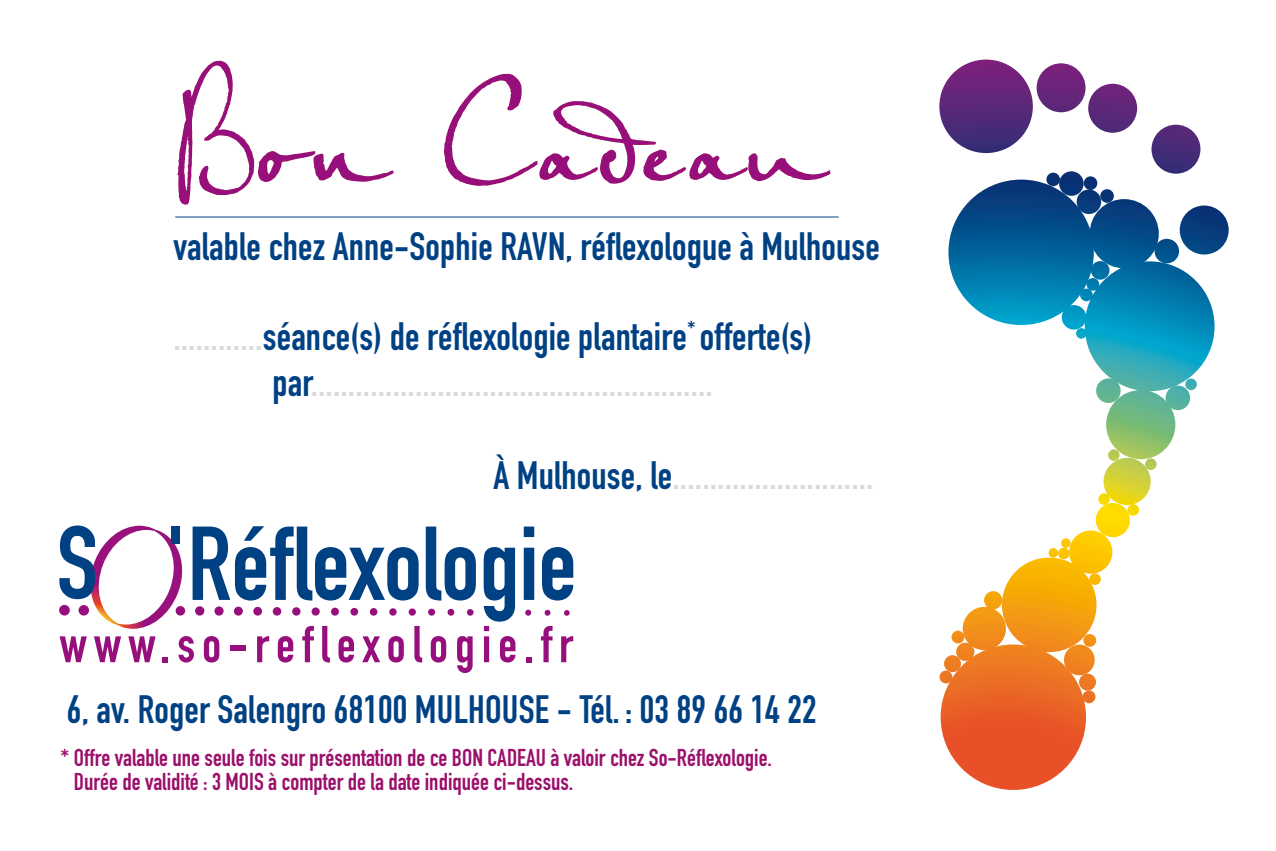
<style>
.page{position:relative;width:1276px;height:851px;background:#fff}
.page>*{position:absolute;margin:0;border:0;box-sizing:border-box;transform-origin:0 0}
.t1{font:180px "Petra Script EF";letter-spacing:.01em;color:#970f7c}
.t2{font:51px "DIN Engschrift Std";letter-spacing:.135em;color:#970f7c}
.t3{font:39px/46.8px "DIN Engschrift Std";letter-spacing:.005em;color:#d9dadb;text-align:center}
.t4{font:39px "DIN Engschrift Std";letter-spacing:.005em;color:#004184}
.t5{font:24px/24px "DIN Engschrift Std";color:#9b106a}
.s1{color:#004184}
</style>
<div class="page">
<div style="left:939px;top:60px;width:94px;height:93px;background:linear-gradient(to bottom,#80207c,#343176);border-radius:47px"></div>
<div style="left:948px;top:179px;width:145px;height:146px;background:linear-gradient(to bottom,#0c2d70,#00a1cc);border-radius:73px"></div>
<svg style="left:1084px;top:261px;width:130px;height:130px;background:#0f92b7"></svg>
<div style="left:1089px;top:199px;width:69px;height:69px;background:linear-gradient(to bottom,#0e3878,#00659b);border-radius:35px"></div>
<svg style="left:1106px;top:390px;width:69px;height:69px;background:#7cbb7a"></svg>
<svg style="left:1103px;top:458px;width:47px;height:47px;background:#d5d235"></svg>
<div style="left:1095px;top:503px;width:35px;height:34px;background:#ffdb00;border-radius:17px"></div>
<div style="left:1069px;top:530px;width:43px;height:43px;background:#fdc600;border-radius:22px"></div>
<svg style="left:962px;top:606px;width:44px;height:44px"></svg>
<div style="left:1064px;top:644px;width:30px;height:31px;background:#ef841f;border-radius:15px"></div>
<div style="left:1061px;top:305px;width:25px;height:24px;background:linear-gradient(to bottom,#0092c0,#06a9d1);border-radius:12px"></div>
<svg style="left:1165px;top:385px;width:25px;height:25px"></svg>
<svg style="left:1185px;top:378px;width:11px;height:12px"></svg>
<svg style="left:1145px;top:458px;width:11px;height:12px"></svg>
<svg style="left:1108px;top:449px;width:11px;height:12px"></svg>
<svg style="left:1127px;top:504px;width:12px;height:11px"></svg>
<svg style="left:1098px;top:493px;width:12px;height:12px"></svg>
<svg style="left:1048px;top:538px;width:22px;height:21px"></svg>
<div style="left:984px;top:591px;width:18px;height:18px;background:#f5a30c;border-radius:9px"></div>
<div style="left:956px;top:642px;width:18px;height:18px;background:#ef841f;border-radius:9px"></div>
<svg style="left:1079px;top:673px;width:17px;height:17px"></svg>
<div style="left:944px;top:655px;width:17px;height:17px;background:#ee7d21;border-radius:8px"></div>
<svg style="left:939px;top:670px;width:13px;height:13px"></svg>
<svg style="left:951px;top:630px;width:13px;height:13px"></svg>
<svg style="left:1082px;top:690px;width:13px;height:13px"></svg>
<svg style="left:1083px;top:634px;width:13px;height:12px"></svg>
<svg style="left:1089px;top:573px;width:11px;height:12px"></svg>
<div style="left:1091px;top:261px;width:18px;height:19px;background:#006da3;border-radius:9px"></div>
<svg style="left:1080px;top:278px;width:19px;height:23px"></svg>
<svg style="left:1076px;top:328px;width:10px;height:10px"></svg>
<svg style="left:1083px;top:176px;width:14px;height:14px"></svg>
<svg style="left:1100px;top:189px;width:14px;height:14px"></svg>
<svg style="left:1046px;top:173px;width:14px;height:13px"></svg>
<div style="left:1096px;top:378px;width:24px;height:25px;background:#5fb495;border-radius:12px"></div>
<svg style="left:1076px;top:189px;width:25px;height:25px"></svg>
<div style="left:1154px;top:239px;width:25px;height:24px;background:#00518c;border-radius:12px"></div>
<div style="left:1059px;top:171px;width:24px;height:25px;background:#073174;border-radius:12px"></div>
<div style="left:1002px;top:557px;width:94px;height:95px;background:linear-gradient(to bottom,#fbc100,#ef851d);border-radius:47px"></div>
<div style="left:940px;top:644px;width:146px;height:145px;background:linear-gradient(to bottom,#ee8025,#e6442a);border-radius:73px"></div>
<svg style="left:1179px;top:205px;width:49px;height:49px;background:#0c407f"></svg>
<svg style="left:1151px;top:125px;width:49px;height:49px;background:#492e78"></svg>
<svg style="left:1088px;top:84px;width:49px;height:49px;background:#60297a"></svg>
<svg style="left:1036px;top:63px;width:49px;height:49px;background:#6e287c"></svg>
<div style="left:428px;top:608px;width:7px;height:7px;background:#970f7c;border-radius:50%"></div>
<svg style="left:447px;top:608px;width:7px;height:7px"></svg>
<svg style="left:467px;top:609px;width:6px;height:6px"></svg>
<svg style="left:525px;top:609px;width:6px;height:6px"></svg>
<svg style="left:544px;top:609px;width:6px;height:6px"></svg>
<svg style="left:564px;top:610px;width:6px;height:5px"></svg>
<svg style="left:426px;top:526px;width:50px;height:74px"></svg>
<svg style="left:484px;top:547px;width:31px;height:74px"></svg>
<svg style="left:524px;top:526px;width:10px;height:73px"></svg>
<svg style="left:542px;top:547px;width:31px;height:53px"></svg>
<svg style="left:59px;top:525px;width:360px;height:103px"></svg>
<div style="left:171px;top:526px;width:9px;height:18px;background:#004184"></div>
<svg style="left:176px;top:60px;width:218px;height:145px"></svg>
<svg style="left:444px;top:73px;width:387px;height:113px"></svg>
<hr style="left:175px;top:216px;width:663px;height:1px;background:#004184">
<h1 class="t1" style="left:173px;top:12px;width:657px">Bon Cadeau</h1>
<p class="t4" style="left:173px;top:223px;width:708px">valable chez Anne-Sophie RAVN, réflexologue à Mulhouse</p>
<p class="t3" style="left:173px;top:313px;width:640px">............<span class="s1">séance(s) de réflexologie plantaire</span><sup>*</sup> <span class="s1">offerte(s) par</span>......................................................</p>
<p class="t3" style="left:493px;top:451px;width:382px"><span class="s1">à Mulhouse, le</span>...........................</p>
<h2 class="t2" style="left:60px;top:614px;width:515px">www.so-reflexologie.fr</h2>
<p class="t4" style="left:67px;top:686px;width:751px">6, av. Roger Salengro 68100 MULHOUSE - Tél. : 03 89 66 14 22</p>
<p class="t5" style="left:74px;top:745px;width:699px;text-indent:-13px">* Offre valable une seule fois sur présentation de ce Bon Cadeau à valoir chez So-Réflexologie.<br>Durée de validité : 3 MOIS à compter de la date indiquée ci-dessus.</p>
</div>
